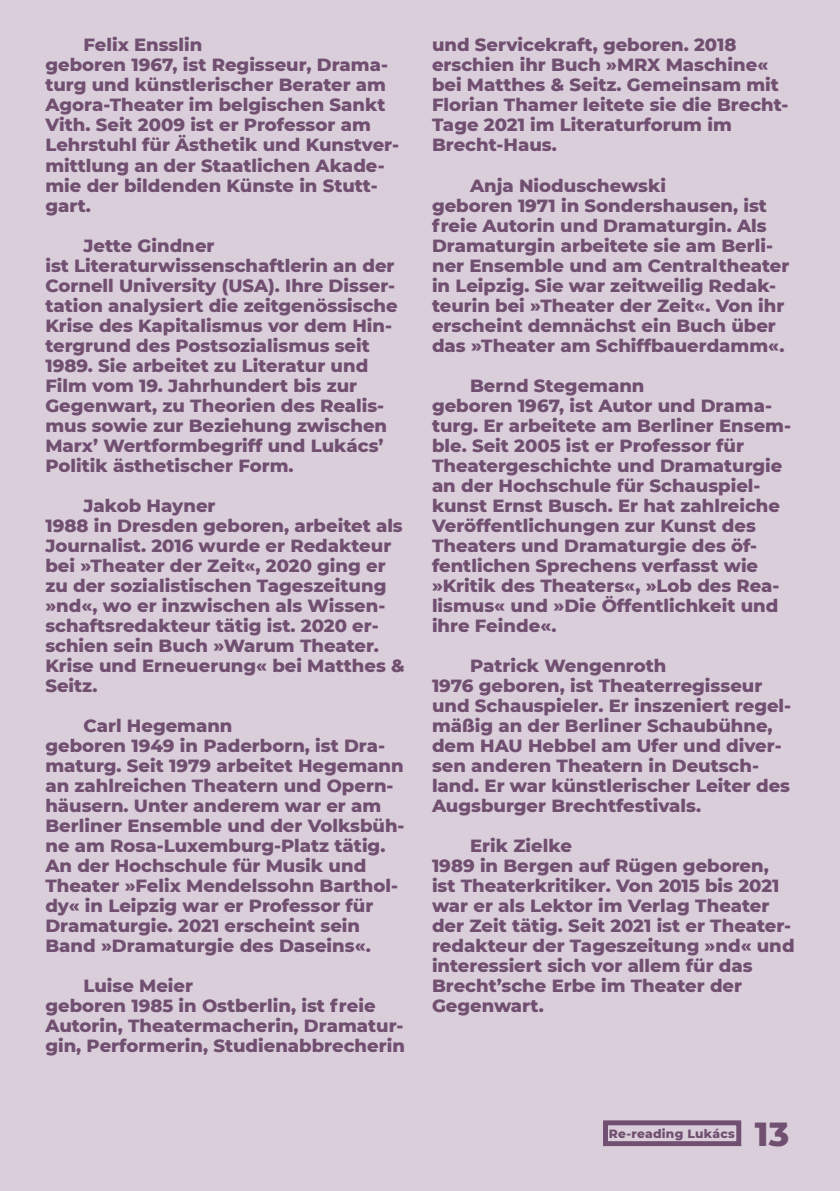
<style>
.page{position:relative;width:840px;height:1191px;background:#fff}
.page>*{position:absolute;margin:0;border:0;box-sizing:border-box;transform-origin:0 0}
.t1{font:800 34px "Montserrat";color:#714f71}
.Fließtext_Serife_9_5{font:800 18px/20px "Montserrat";color:#714f71}
.t2{font:800 12.2px "Montserrat";letter-spacing:.02em;color:#714f71}
</style>
<div class="page">
<div style="left:0;top:0;width:839px;height:1191px;background:#d9ceda"></div>
<div style="left:602px;top:1120px;width:138px;height:26px;border:5px solid #714f71"></div>
<p class="Fließtext_Serife_9_5" style="left:83px;top:34px;width:120px">Felix Ensslin</p>
<p class="Fließtext_Serife_9_5" style="left:45px;top:54px;width:355px">geboren 1967, ist Regisseur, Drama&shy;turg und künstlerischer Berater am<br>Agora-Theater im belgischen Sankt<br>Vith. Seit 2009 ist er Professor am<br>Lehrstuhl für Ästhetik und Kunstver&shy;mittlung an der Staatlichen Akade&shy;mie der bildenden Künste in Stutt&shy;gart.</p>
<p class="Fließtext_Serife_9_5" style="left:83px;top:234px;width:132px">Jette Gindner</p>
<p class="Fließtext_Serife_9_5" style="left:45px;top:254px;width:354px">ist Literaturwissenschaftlerin an der Cornell University (USA). Ihre Disser&shy;tation analysiert die zeitgenössische Krise des Kapitalismus vor dem Hin&shy;tergrund des Postsozialismus seit 1989. Sie arbeitet zu Literatur und Film vom 19. Jahrhundert bis zur Gegenwart, zu Theorien des Realis&shy;mus sowie zur Beziehung zwischen Marx’ Wertformbegriff und Lukács’ Politik ästhetischer Form.</p>
<p class="Fließtext_Serife_9_5" style="left:83px;top:494px;width:133px">Jakob Hayner</p>
<p class="Fließtext_Serife_9_5" style="left:45px;top:514px;width:360px">1988 in Dresden geboren, arbeitet als<br>Journalist. 2016 wurde er Redakteur bei »Theater der Zeit«, 2020 ging er zu der sozialistischen Tageszeitung »nd«, wo er inzwischen als Wissen&shy;schaftsredakteur tätig ist. 2020 er&shy;schien sein Buch »Warum Theater.<br>Krise und Erneuerung« bei Matthes &amp;<br>Seitz.</p>
<p class="Fließtext_Serife_9_5" style="left:83px;top:714px;width:150px">Carl Hegemann</p>
<p class="Fließtext_Serife_9_5" style="left:45px;top:734px;width:360px">geboren 1949 in Paderborn, ist Dra&shy;maturg. Seit 1979 arbeitet Hegemann an zahlreichen Theatern und Opern&shy;häusern. Unter anderem war er am Berliner Ensemble und der Volksbüh&shy;ne am Rosa-Luxemburg-Platz tätig.<br>An der Hochschule für Musik und Theater »Felix Mendelssohn Barthol&shy;dy« in Leipzig war er Professor für Dramaturgie. 2021 erscheint sein Band »Dramaturgie des Daseins«.</p>
<p class="Fließtext_Serife_9_5" style="left:83px;top:974px;width:111px">Luise Meier</p>
<p class="Fließtext_Serife_9_5" style="left:45px;top:994px;width:361px">geboren 1985 in Ostberlin, ist freie<br>Autorin, Theatermacherin, Dramatur&shy;gin, Performerin, Studienabbrecherin</p>
<p class="Fließtext_Serife_9_5" style="left:432px;top:34px;width:358px">und Servicekraft, geboren. 2018 erschien ihr Buch »MRX Maschine« bei Matthes &amp; Seitz. Gemeinsam mit<br>Florian Thamer leitete sie die Brecht-<br>Tage 2021 im Literaturforum im<br>Brecht-Haus.</p>
<p class="Fließtext_Serife_9_5" style="left:470px;top:174px;width:197px">Anja Nioduschewski</p>
<p class="Fließtext_Serife_9_5" style="left:432px;top:194px;width:358px">geboren 1971 in Sondershausen, ist freie Autorin und Dramaturgin. Als Dramaturgin arbeitete sie am Berli&shy;ner Ensemble und am Centraltheater in Leipzig. Sie war zeitweilig Redak&shy;teurin bei »Theater der Zeit«. Von ihr erscheint demnächst ein Buch über das »Theater am Schiffbauerdamm«.</p>
<p class="Fließtext_Serife_9_5" style="left:470px;top:374px;width:176px">Bernd Stegemann</p>
<p class="Fließtext_Serife_9_5" style="left:432px;top:394px;width:360px">geboren 1967, ist Autor und Drama&shy;turg. Er arbeitete am Berliner Ensem&shy;ble. Seit 2005 ist er Professor für Theatergeschichte und Dramaturgie an der Hochschule für Schauspiel&shy;kunst Ernst Busch. Er hat zahlreiche Veröffentlichungen zur Kunst des Theaters und Dramaturgie des öf&shy;fentlichen Sprechens verfasst wie »Kritik des Theaters«, »Lob des Rea&shy;lismus« und »Die Öffentlichkeit und ihre Feinde«.</p>
<p class="Fließtext_Serife_9_5" style="left:470px;top:654px;width:198px">Patrick Wengenroth</p>
<p class="Fließtext_Serife_9_5" style="left:432px;top:674px;width:360px">1976 geboren, ist Theaterregisseur und Schauspieler. Er inszeniert regel&shy;mäßig an der Berliner Schaubühne, dem HAU Hebbel am Ufer und diver&shy;sen anderen Theatern in Deutsch&shy;land. Er war künstlerischer Leiter des Augsburger Brechtfestivals.</p>
<p class="Fließtext_Serife_9_5" style="left:470px;top:834px;width:103px">Erik Zielke</p>
<p class="Fließtext_Serife_9_5" style="left:432px;top:854px;width:364px">1989 in Bergen auf Rügen geboren, ist Theaterkritiker. Von 2015 bis 2021 war er als Lektor im Verlag Theater der Zeit tätig. Seit 2021 ist er Theater&shy;redakteur der Tageszeitung »nd« und interessiert sich vor allem für das<br>Brecht’sche Erbe im Theater der<br>Gegenwart.</p>
<p class="t2" style="left:608px;top:1124px;width:127px">Re-reading Lukács</p>
<h1 class="t1" style="left:754px;top:1109px;width:36px">13</h1>
</div>
